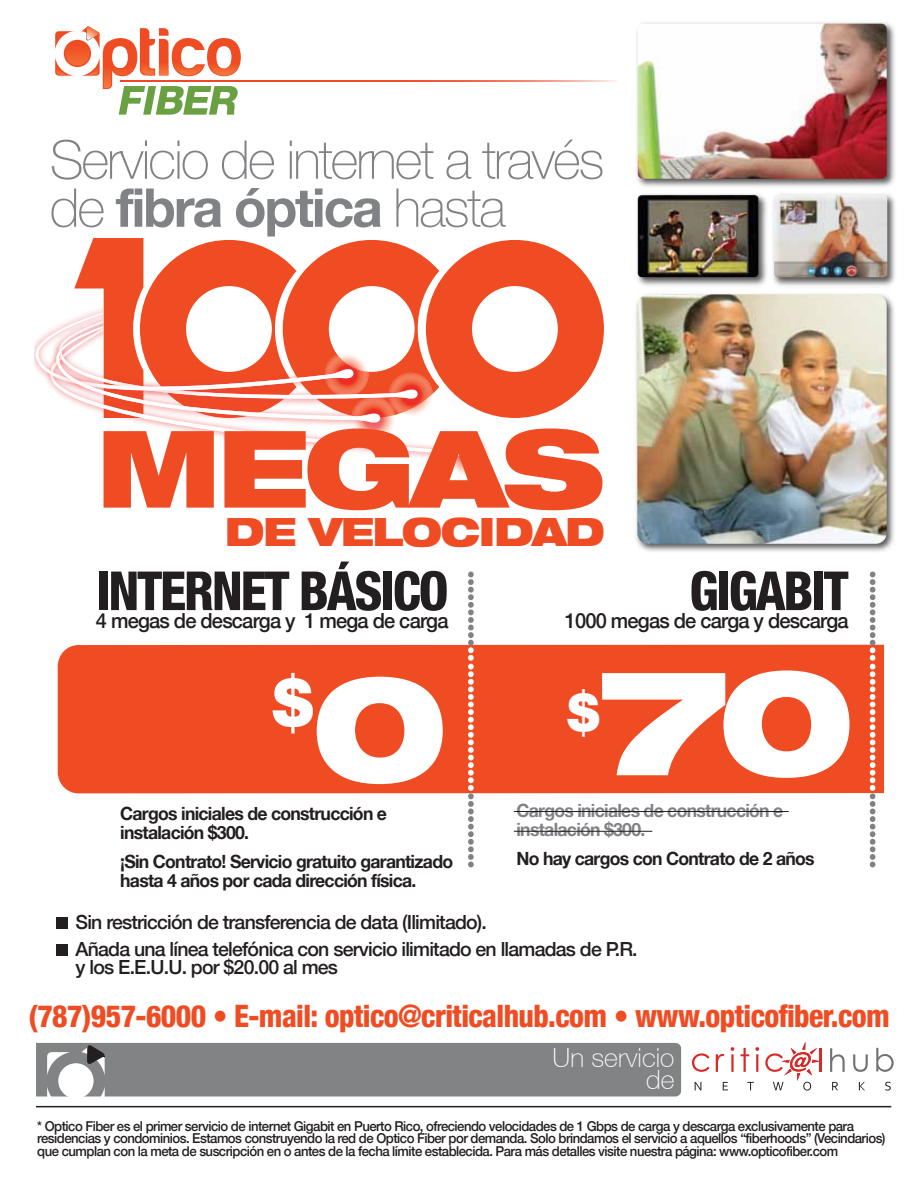
<style>
.page{position:relative;width:918px;height:1188px;background:#fff}
.page>*{position:absolute;margin:0;border:0;box-sizing:border-box;transform-origin:0 0}
.t1{font:900 expanded 147.15px "Helvetica 93";color:#fff;scale:.96 1}
.t2{font:900 expanded 107.1px "Helvetica 93";letter-spacing:-.04em;color:#f04c23}
.t3{font:900 65.4px "Helvetica 95";color:#fff;scale:.96 1}
.t4{font:800 condensed 54px "Helvetica 87";letter-spacing:-.04em;color:#231f20;scale:.96 1}
.t5{font:100 53.55px "Helvetica 35";letter-spacing:-.04em;color:#818285}
.t6{font:700 53.55px "Helvetica 75";letter-spacing:-.04em;color:#818285}
.t7{font:900 51.6px "Helvetica 95";color:#fff;scale:.96 1}
.t8{font:900 expanded 39px "Helvetica 93";letter-spacing:-.04em;color:#f04c23}
.t9{font:800 condensed 30.9px "Helvetica 87";letter-spacing:-.02em;color:#f04c23;scale:.96 1}
.t10{font:100 26.55px/21.8px "Helvetica 35";color:#fff;text-align:right}
.t11{font:500 20.85px "Helvetica 65";letter-spacing:-.04em;color:#231f20;scale:.96 1}
.t12{font:500 19.5px/26.5px "Helvetica 65";letter-spacing:-.04em;color:#231f20}
.t13{font:700 18.3px/18.9px "Helvetica 75";letter-spacing:-.04em;color:#231f20;scale:.96 1}
.t14{font:700 18.3px/18.9px "Helvetica 75";letter-spacing:-.04em;color:#808285;scale:.96 1}
.t15{font:500 13.65px/12.6px "Helvetica 65";letter-spacing:-.04em;color:#231f20;scale:.96 1}
.s1{font-family:"Helvetica 35";font-weight:100}
</style>
<div class="page">
<hr style="left:514px;top:811px;width:275px;height:1px;background:#231f20">
<hr style="left:514px;top:831px;width:138px;height:1px;background:#231f20">
<div style="left:58px;top:645px;width:826px;height:148px;background:#f04c23"></div>
<div style="left:64px;top:40px;width:27px;height:27px;background:#f04c23;border-radius:50%"></div>
<svg style="left:55px;top:31px;width:18px;height:18px"></svg>
<svg style="left:65px;top:41px;width:25px;height:25px"></svg>
<svg style="left:55px;top:58px;width:18px;height:18px"></svg>
<svg style="left:82px;top:26px;width:159px;height:89px"></svg>
<svg style="left:120px;top:80px;width:496px;height:2px"></svg>
<svg style="left:468px;top:572px;width:6px;height:296px"></svg>
<svg style="left:870px;top:572px;width:5px;height:296px"></svg>
<div style="left:56px;top:917px;width:12px;height:12px;background:#231f20"></div>
<div style="left:56px;top:944px;width:12px;height:12px;background:#231f20"></div>
<svg style="left:692px;top:1053px;width:18px;height:19px"></svg>
<svg style="left:716px;top:1054px;width:8px;height:18px"></svg>
<svg style="left:731px;top:1047px;width:3px;height:25px"></svg>
<svg style="left:741px;top:1048px;width:8px;height:24px"></svg>
<svg style="left:755px;top:1047px;width:4px;height:25px"></svg>
<hr style="left:820px;top:1048px;width:2px;height:24px;background:#d92927">
<svg style="left:830px;top:1048px;width:15px;height:24px"></svg>
<svg style="left:853px;top:1054px;width:15px;height:18px"></svg>
<svg style="left:876px;top:1048px;width:18px;height:24px"></svg>
<svg style="left:695px;top:1082px;width:6px;height:8px"></svg>
<svg style="left:723px;top:1082px;width:5px;height:8px"></svg>
<svg style="left:747px;top:1082px;width:7px;height:8px"></svg>
<svg style="left:765px;top:1042px;width:55px;height:49px"></svg>
<svg style="left:832px;top:1082px;width:6px;height:8px"></svg>
<svg style="left:859px;top:1082px;width:6px;height:8px"></svg>
<svg style="left:885px;top:1082px;width:6px;height:9px"></svg>
<div style="left:36px;top:1043px;width:645px;height:54px;background:#818385"></div>
<hr style="left:36px;top:1106px;width:855px;height:1px;background:#231f20">
<img style="left:773px;top:204px;width:122px;height:82px">
<img style="left:774px;top:204px;width:113px;height:73px">
<img style="left:636px;top:22px;width:259px;height:182px">
<img style="left:638px;top:24px;width:249px;height:155px">
<img style="left:636px;top:297px;width:258px;height:255px">
<img style="left:637px;top:294px;width:250px;height:250px">
<img style="left:636px;top:187px;width:134px;height:99px">
<img style="left:638px;top:195px;width:121px;height:82px">
<svg style="left:454px;top:442px;width:35px;height:33px"></svg>
<img style="left:448px;top:436px;width:36px;height:32px">
<svg style="left:149px;top:424px;width:326px;height:36px"></svg>
<svg style="left:351px;top:397px;width:44px;height:43px"></svg>
<svg style="left:34px;top:238px;width:570px;height:186px"></svg>
<h3 class="t5" style="left:50px;top:129px;width:556px">Servicio de internet a través</h3>
<h3 class="t6" style="left:50px;top:175px;width:458px"><span class="s1">de</span> fibra óptica <span class="s1">hasta</span></h3>
<h2 class="t2" style="left:96px;top:399px;width:510px">MEGAS</h2>
<h3 class="t8" style="left:225px;top:507px;width:382px">DE VELOCIDAD</h3>
<h3 class="t4" style="left:96px;top:557px;width:369px">INTERNET BÁSICO</h3>
<h3 class="t11" style="left:96px;top:609px;width:369px">4 megas de descarga y 1 mega de carga</h3>
<h3 class="t3" style="left:272px;top:664px;width:45px">$</h3>
<h1 class="t1" style="left:311px;top:633px;width:144px">0</h1>
<h3 class="t13" style="left:120px;top:804px;width:279px">Cargos iniciales de construcción e instalación $300.</h3>
<h3 class="t13" style="left:120px;top:852px;width:348px">¡Sin Contrato! Servicio gratuito garantizado hasta 4 años por cada dirección física.</h3>
<h3 class="t4" style="left:690px;top:557px;width:167px">GIGABIT</h3>
<h3 class="t11" style="left:565px;top:609px;width:297px">1000 megas de carga y descarga</h3>
<h1 class="t1" style="left:598px;top:626px;width:269px">70</h1>
<h3 class="t7" style="left:567px;top:682px;width:36px">$</h3>
<h3 class="t14" style="left:516px;top:801px;width:279px">Cargos iniciales de construcción e instalación $300.</h3>
<h3 class="t13" style="left:516px;top:849px;width:312px">No hay cargos con Contrato de 2 años</h3>
<h3 class="t12" style="left:76px;top:909px;width:564px">Sin restricción de transferencia de data (Ilimitado).<br>Añada una línea telefónica con servicio ilimitado en llamadas de P.R.</h3>
<h3 class="t12" style="left:76px;top:954px;width:264px">y los E.E.U.U. por $20.00 al mes</h3>
<h3 class="t9" style="left:29px;top:997px;width:899px">(787)957-6000 • E-mail: optico@criticalhub.com • www.opticofiber.com</h3>
<h3 class="t10" style="left:553px;top:1047px;width:123px">Un servicio de</h3>
<p class="t15" style="left:37px;top:1119px;width:885px">* Optico Fiber es el primer servicio de internet Gigabit en Puerto Rico, ofreciendo velocidades de 1 Gbps de carga y descarga exclusivamente para residencias y condominios. Estamos construyendo la red de Optico Fiber por demanda. Solo brindamos el servicio a aquellos “fiberhoods” (Vecindarios) que cumplan con la meta de suscripción en o antes de la fecha límite establecida. Para más detalles visite nuestra página: www.opticofiber.com</p>
</div>
